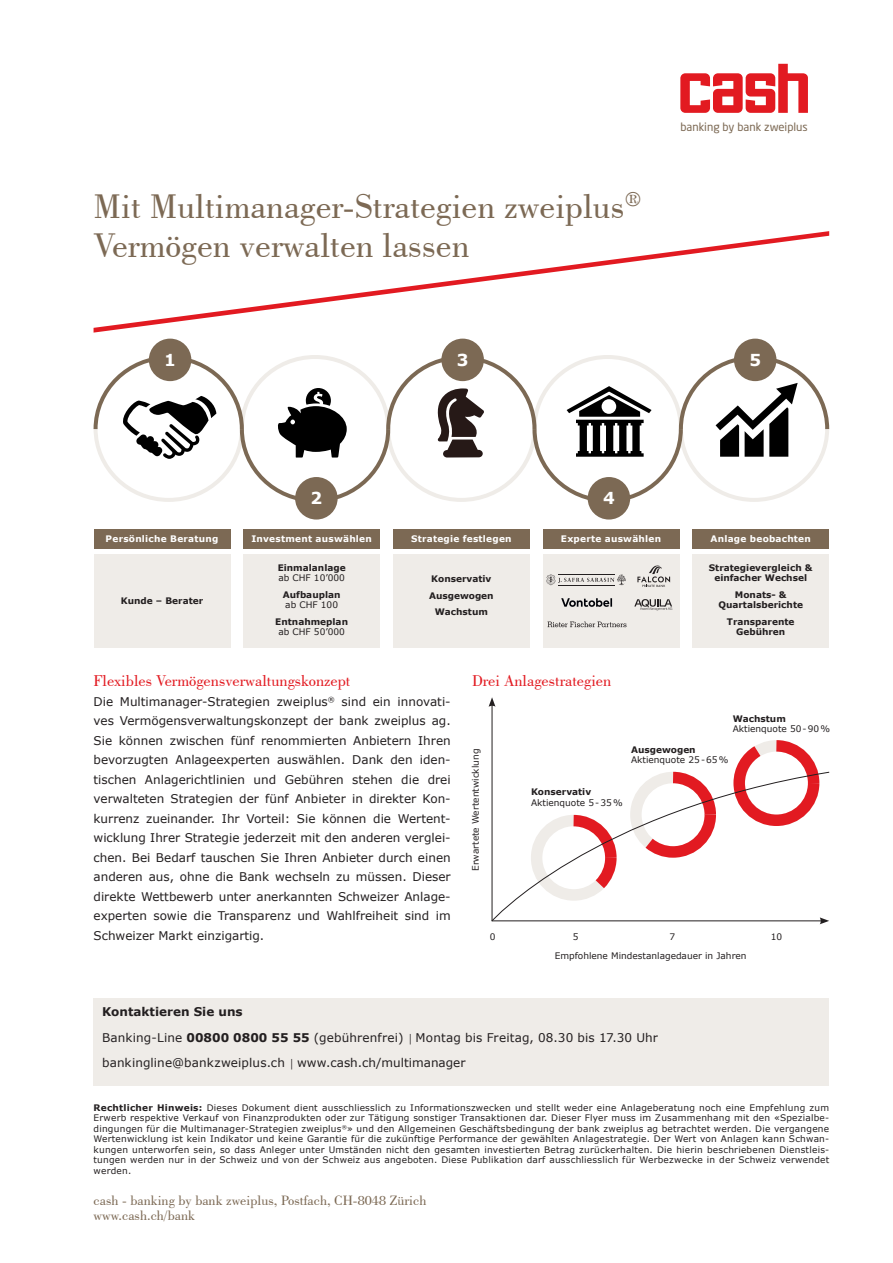
<style>
.page{position:relative;width:893px;height:1263px;background:#fff}
.page>*{position:absolute;margin:0;border:0;box-sizing:border-box;transform-origin:0 0}
.t1{font:36px/39px "Bodoni BT";color:#7c6954}
.t2{font:16.5px "Bodoni BT";color:#e21a21}
.t3{font:700 16.5px "Verdana";color:#fff}
.t4{font:14.25px/15px "Bodoni BT";color:#7c6954}
.t5{font:12px/19.5px "Verdana";color:#231f20}
.t6{font:11.25px "Neo Sans Pro";color:#7c6954}
.t7{font:9px/10.5px "Verdana";color:#231f20;text-align:justify}
.t8{font:700 9px/10.5px "Verdana";color:#231f20;text-align:center}
.t9{font:700 9px "Verdana";letter-spacing:.025em;color:#fff}
.s1{font-weight:700}
.s2{font-family:"Bodoni BT";font-size:10.5px}
</style>
<div class="page">
<svg style="left:680px;top:64px;width:128px;height:49px"></svg>
<svg style="left:94px;top:231px;width:735px;height:102px"></svg>
<div style="left:94px;top:998px;width:735px;height:87px;background:#efece8"></div>
<div style="left:94px;top:529px;width:136px;height:19px;background:#7c6954"></div>
<div style="left:94px;top:554px;width:136px;height:93px;background:#efece8"></div>
<div style="left:243px;top:529px;width:137px;height:19px;background:#7c6954"></div>
<div style="left:243px;top:554px;width:137px;height:93px;background:#efece8"></div>
<div style="left:393px;top:529px;width:137px;height:19px;background:#7c6954"></div>
<div style="left:393px;top:554px;width:137px;height:93px;background:#efece8"></div>
<div style="left:543px;top:529px;width:136px;height:19px;background:#7c6954"></div>
<div style="left:543px;top:554px;width:136px;height:93px;background:#efece8"></div>
<div style="left:692px;top:529px;width:137px;height:19px;background:#7c6954"></div>
<div style="left:692px;top:554px;width:137px;height:93px;background:#efece8"></div>
<svg style="left:93px;top:353px;width:737px;height:151px"></svg>
<div style="left:149px;top:339px;width:42px;height:42px;background:#7c6954;border-radius:50%"></div>
<div style="left:295px;top:477px;width:43px;height:42px;background:#7c6954;border-radius:50%"></div>
<div style="left:441px;top:339px;width:43px;height:42px;background:#7c6954;border-radius:50%"></div>
<div style="left:588px;top:477px;width:42px;height:42px;background:#7c6954;border-radius:50%"></div>
<div style="left:734px;top:339px;width:42px;height:42px;background:#7c6954;border-radius:50%"></div>
<svg style="left:637px;top:565px;width:33px;height:22px"></svg>
<svg style="left:548px;top:621px;width:78px;height:6px"></svg>
<svg style="left:546px;top:574px;width:80px;height:11px"></svg>
<hr style="left:558px;top:574px;width:56px;height:1px;background:#231f20">
<hr style="left:558px;top:585px;width:56px;height:1px;background:#231f20">
<svg style="left:561px;top:598px;width:51px;height:9px"></svg>
<svg style="left:634px;top:599px;width:38px;height:11px"></svg>
<hr style="left:492px;top:704px;width:1px;height:217px;background:#231f20">
<svg style="left:489px;top:697px;width:6px;height:10px"></svg>
<svg style="left:735px;top:740px;width:83px;height:31px"></svg>
<svg style="left:491px;top:771px;width:339px;height:151px"></svg>
<h1 class="t1" style="left:94px;top:186px;width:550px">Mit Multimanager-Strategien zweiplus<sup>®<br></sup>Vermögen verwalten lassen</h1>
<h2 class="t3" style="left:164px;top:349px;width:13px">1</h2>
<h2 class="t3" style="left:457px;top:349px;width:13px">3</h2>
<p class="t6" style="left:680px;top:120px;width:129px">banking by bank zweiplus</p>
<h2 class="t3" style="left:749px;top:349px;width:13px">5</h2>
<h2 class="t3" style="left:310px;top:488px;width:13px">2</h2>
<h2 class="t3" style="left:603px;top:488px;width:13px">4</h2>
<p class="t9" style="left:106px;top:533px;width:114px">Persönliche Beratung</p>
<p class="t8" style="left:121px;top:596px;width:84px">Kunde – Berater</p>
<p class="t9" style="left:251px;top:533px;width:122px">Investment auswählen</p>
<p class="t8" style="left:278px;top:562px;width:70px">Einmalanlage</p>
<p class="t7" style="left:278px;top:573px;width:68px">ab CHF 10’000</p>
<p class="t8" style="left:283px;top:589px;width:59px">Aufbauplan</p>
<p class="t7" style="left:285px;top:600px;width:54px">ab CHF 100</p>
<p class="t8" style="left:275px;top:616px;width:74px">Entnahmeplan</p>
<p class="t7" style="left:278px;top:627px;width:68px">ab CHF 50’000</p>
<p class="t9" style="left:411px;top:533px;width:102px">Strategie festlegen</p>
<p class="t8" style="left:429px;top:571px;width:66px;line-height:16.5px">Konservativ<br>Ausgewogen<br>Wachstum</p>
<p class="t9" style="left:561px;top:533px;width:102px">Experte auswählen</p>
<p class="t9" style="left:710px;top:533px;width:102px">Anlage beobachten</p>
<p class="t8" style="left:709px;top:562px;width:105px">Strategievergleich &amp; einfacher Wechsel</p>
<p class="t8" style="left:718px;top:589px;width:86px">Monats- &amp;<br>Quartalsberichte</p>
<p class="t8" style="left:727px;top:616px;width:69px">Transparente<br>Gebühren</p>
<h2 class="t2" style="left:94px;top:670px;width:258px">Flexibles Vermögensverwaltungskonzept</h2>
<p class="t5" style="left:94px;top:692px;width:359px;text-align:justify">Die Multimanager-Strategien zweiplus<sup>®</sup> sind ein innovati&shy;ves Vermögensverwaltungskonzept der bank zweiplus ag.<br>Sie können zwischen fünf renommierten Anbietern Ihren bevorzugten Anlageexperten auswählen. Dank den iden&shy;tischen Anlagerichtlinien und Gebühren stehen die drei verwalteten Strategien der fünf Anbieter in direkter Kon&shy;kurrenz zueinander. Ihr Vorteil: Sie können die Wertent&shy;wicklung Ihrer Strategie jederzeit mit den anderen verglei&shy;chen. Bei Bedarf tauschen Sie Ihren Anbieter durch einen anderen aus, ohne die Bank wechseln zu müssen. Dieser direkte Wettbewerb unter anerkannten Schweizer Anlage&shy;experten sowie die Transparenz und Wahlfreiheit sind im Schweizer Markt einzigartig.</p>
<h2 class="t2" style="left:472px;top:670px;width:141px">Drei Anlagestrategien</h2>
<p class="t7" style="left:470px;top:871px;width:124px;rotate:-90deg">Erwartete Wertentwicklung</p>
<p class="t8" style="left:733px;top:713px;width:55px">Wachstum</p>
<p class="t7" style="left:733px;top:724px;width:99px">Aktienquote 50-90%</p>
<p class="t8" style="left:631px;top:744px;width:66px">Ausgewogen</p>
<p class="t7" style="left:631px;top:755px;width:99px">Aktienquote 25-65%</p>
<p class="t8" style="left:531px;top:787px;width:62px">Konservativ</p>
<p class="t7" style="left:531px;top:797px;width:93px">Aktienquote 5-35%</p>
<p class="t7" style="left:490px;top:932px;width:7px">0</p>
<p class="t7" style="left:573px;top:932px;width:7px">5</p>
<p class="t7" style="left:670px;top:932px;width:7px">7</p>
<p class="t7" style="left:771px;top:932px;width:13px">10</p>
<p class="t7" style="left:555px;top:950px;width:193px">Empfohlene Mindestanlagedauer in Jahren</p>
<h3 class="t5" style="left:102px;top:999px;width:557px;line-height:25.5px"><span class="s1">Kontaktieren Sie uns<br></span>Banking-Line <span class="s1">00800 0800 55 55</span> (gebührenfrei) <span class="s2">|</span> Montag bis Freitag, 08.30 bis 17.30 Uhr bankingline@bankzweiplus.ch <span class="s2">|</span> www.cash.ch/multimanager</h3>
<p class="t7" style="left:94px;top:1102px;width:737px"><span class="s1">Rechtlicher Hinweis:</span> Dieses Dokument dient ausschliesslich zu Informationszwecken und stellt weder eine Anlageberatung noch eine Empfehlung zum Erwerb respektive Verkauf von Finanzprodukten oder zur Tätigung sonstiger Transaktionen dar. Dieser Flyer muss im Zusammenhang mit den «Spezialbe&shy;dingungen für die Multimanager-Strategien zweiplus<sup>®</sup>» und den Allgemeinen Geschäftsbedingung der bank zweiplus ag betrachtet werden. Die vergangene Wertenwicklung ist kein Indikator und keine Garantie für die zukünftige Performance der gewählten Anlagestrategie. Der Wert von Anlagen kann Schwan&shy;kungen unterworfen sein, so dass Anleger unter Umständen nicht den gesamten investierten Betrag zurückerhalten. Die hierin beschriebenen Dienstleis&shy;tungen werden nur in der Schweiz und von der Schweiz aus angeboten. Diese Publikation darf ausschliesslich für Werbezwecke in der Schweiz verwendet werden.</p>
<h3 class="t4" style="left:94px;top:1193px;width:334px">cash - banking by bank zweiplus, Postfach, CH-8048 Zürich www.cash.ch/bank</h3>
</div>
